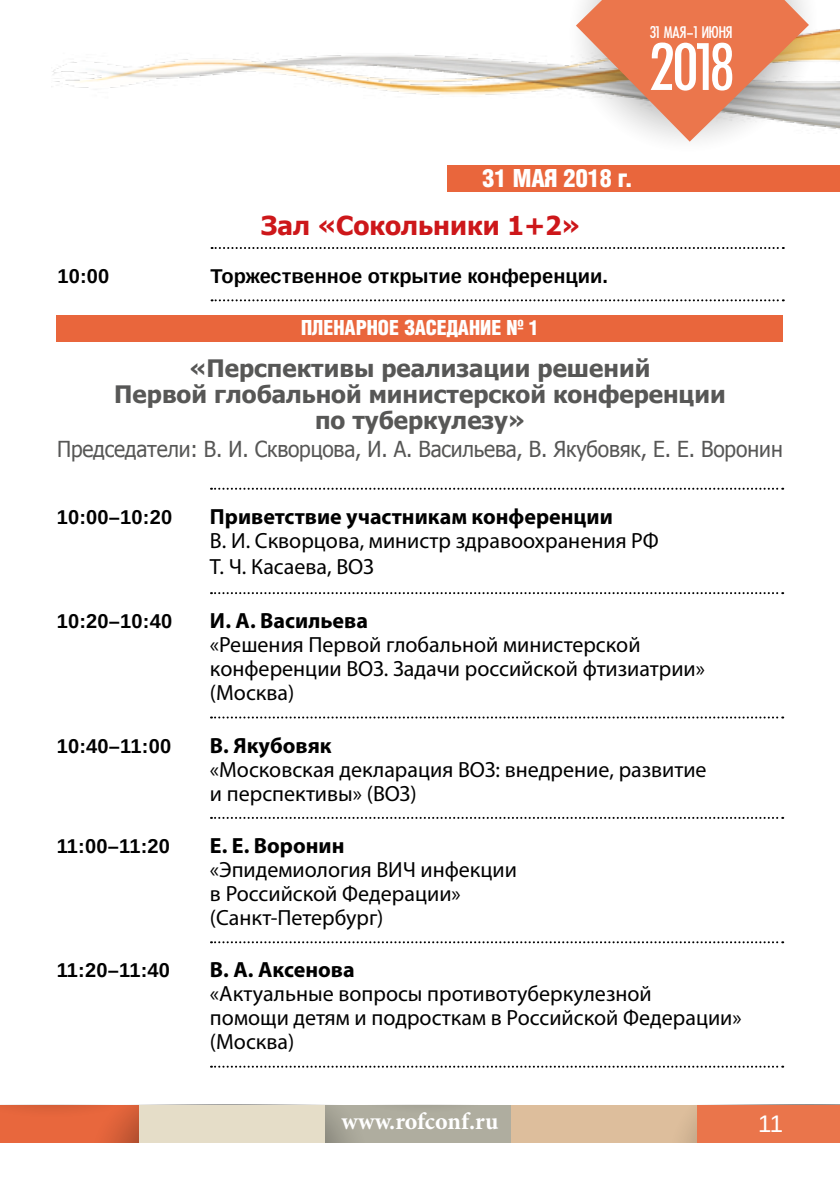
<style>
.page{position:relative;width:840px;height:1191px;background:#fff}
.page>*{position:absolute;margin:0;border:0;box-sizing:border-box;transform-origin:0 0}
.t1{font:71.2px "Futura Condensed Plain";color:#fff}
.t2{font:700 26px "Tahoma";color:#cd171a}
.t3{font:700 24px/26px "Tahoma";color:#575756;text-align:center}
.t4{font:700 24px "Minion Pro";color:#fff}
.t5{font:300 condensed 24px "AG Letterica";color:#fff}
.t6{font:24px "Liberation Sans";color:#fff}
.t7{font:22px/24px "Myriad Pro";color:#000}
.t8{font:700 22px "Myriad Pro";color:#000}
.t9{font:22px "Tahoma";letter-spacing:-.01em;color:#575756;scale:.95 1}
.t10{font:700 20px "Liberation Sans";color:#000}
.t11{font:300 condensed 20px "AG Letterica";color:#fff}
.t12{font:18px "Futura Condensed Plain";color:#fff}
</style>
<div class="page">
<div style="left:510px;top:1104px;width:186px;height:38px;background:#ddbe9c"></div>
<svg style="left:0;top:1104px;width:552px;height:38px;background:#d1ac94"></svg>
<svg style="left:647px;top:1104px;width:49px;height:38px"></svg>
<div style="left:696px;top:1104px;width:143px;height:38px;background:#ea754b"></div>
<img style="left:52px;top:29px;width:787px;height:100px">
<svg style="left:543px;top:24px;width:277px;height:142px"></svg>
<svg style="left:575px;top:0;width:233px;height:142px"></svg>
<div style="left:57px;top:315px;width:725px;height:26px;background:#e9663c"></div>
<svg style="left:211px;top:488px;width:571px;height:2px"></svg>
<svg style="left:211px;top:592px;width:571px;height:2px"></svg>
<svg style="left:211px;top:716px;width:571px;height:2px"></svg>
<svg style="left:211px;top:817px;width:571px;height:2px"></svg>
<svg style="left:211px;top:941px;width:571px;height:2px"></svg>
<svg style="left:211px;top:1065px;width:571px;height:2px"></svg>
<svg style="left:211px;top:247px;width:572px;height:2px"></svg>
<svg style="left:211px;top:299px;width:572px;height:2px"></svg>
<div style="left:447px;top:166px;width:392px;height:26px;background:#e9663c"></div>
<p class="t12" style="left:649px;top:22px;width:84px">31 МАЯ–1 ИЮНЯ</p>
<h1 class="t1" style="left:649px;top:26px;width:85px">2018</h1>
<p class="t5" style="left:482px;top:163px;width:152px">31 МАЯ 2018 г.</p>
<p class="t2" style="left:261px;top:207px;width:320px">Зал «Сокольники 1+2»</p>
<p class="t10" style="left:57px;top:262px;width:53px">10:00</p>
<p class="t10" style="left:210px;top:262px;width:398px">Торжественное открытие конференции.</p>
<p class="t11" style="left:301px;top:315px;width:239px">ПЛЕНАРНОЕ ЗАСЕДАНИЕ № 1</p>
<p class="t3" style="left:114px;top:354px;width:612px">«Перспективы реализации решений<br>Первой глобальной министерской конференции по туберкулезу»</p>
<p class="t9" style="left:57px;top:434px;width:764px">Председатели: В. И. Скворцова, И. А. Васильева, В. Якубовяк, Е. Е. Воронин</p>
<p class="t10" style="left:57px;top:503px;width:117px">10:00–10:20</p>
<p class="t8" style="left:210px;top:502px;width:404px">Приветствие участникам конференции</p>
<p class="t7" style="left:210px;top:527px;width:450px;line-height:26px">В. И. Скворцова, министр здравоохранения РФ<br>Т. Ч. Касаева, ВОЗ</p>
<p class="t10" style="left:57px;top:607px;width:117px">10:20–10:40</p>
<p class="t8" style="left:210px;top:606px;width:159px">И. А. Васильева</p>
<p class="t7" style="left:210px;top:632px;width:496px">«Решения Первой глобальной министерской конференции ВОЗ. Задачи российской фтизиатрии» (Москва)</p>
<p class="t10" style="left:57px;top:732px;width:116px">10:40–11:00</p>
<p class="t8" style="left:210px;top:731px;width:123px">В. Якубовяк</p>
<p class="t7" style="left:210px;top:757px;width:498px">«Московская декларация ВОЗ: внедрение, развитие и перспективы» (ВОЗ)</p>
<p class="t10" style="left:57px;top:832px;width:115px">11:00–11:20</p>
<p class="t8" style="left:210px;top:831px;width:136px">Е. Е. Воронин</p>
<p class="t7" style="left:210px;top:857px;width:308px">«Эпидемиология ВИЧ инфекции в Российской Федерации» (Санкт-Петербург)</p>
<p class="t10" style="left:57px;top:956px;width:115px">11:20–11:40</p>
<p class="t8" style="left:210px;top:955px;width:146px">В. А. Аксенова</p>
<p class="t7" style="left:210px;top:981px;width:533px">«Актуальные вопросы противотуберкулезной<br>помощи детям и подросткам в Российской Федерации» (Москва)</p>
<p class="t4" style="left:341px;top:1104px;width:158px">www.rofconf.ru</p>
<p class="t6" style="left:757px;top:1109px;width:26px">11</p>
</div>
